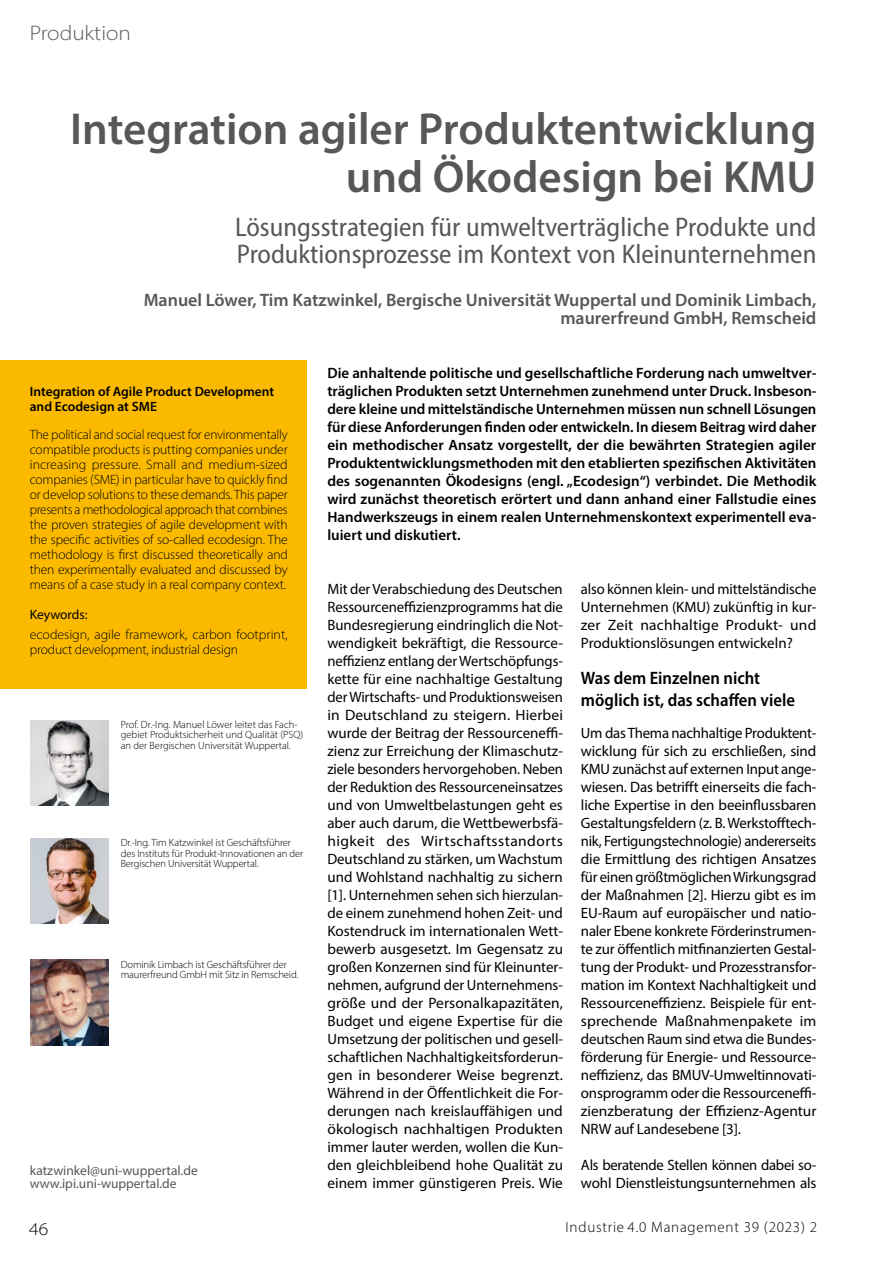
<style>
.page{position:relative;width:893px;height:1263px;background:#fff}
.page>*{position:absolute;margin:0;border:0;box-sizing:border-box;transform-origin:0 0}
.t1{font:600 45px/48px "Myriad Pro";color:#575756;text-align:right}
.t2{font:semi-condensed 27px/27px "Myriad Pro";color:#575756}
.t3{font:300 semi-expanded 21px "Myriad Pro";color:#575756}
.t4{font:600 18px/18px "Myriad Pro";color:#575756;text-align:right}
.t5{font:600 semi-condensed 18px/21.6px "Myriad Pro";color:#000}
.t6{font:300 semi-expanded 18px "Myriad Pro";color:#000}
.t7{font:15px/18px "Myriad Pro";color:#000;text-align:justify}
.t8{font:600 15px/18px "Myriad Pro";color:#000;text-align:justify}
.t9{font:300 15px "Myriad Pro";letter-spacing:.05em;color:#000}
.t10{font:300 13.5px/15px "Myriad Pro";letter-spacing:-.01em;color:#000;text-align:justify}
.t11{font:600 13.5px/15px "Myriad Pro";color:#000}
.t12{font:13.5px/13.5px "Myriad Pro";color:#575756}
.t13{font:13.5px "Myriad Pro";color:#000}
.t14{font:300 10.5px/10.5px "Myriad Pro";letter-spacing:-.01em;color:#000}
</style>
<div class="page">
<div style="left:0;top:360px;width:306px;height:329px;background:#fbba00"></div>
<img style="left:30px;top:720px;width:79px;height:85px">
<img style="left:30px;top:838px;width:79px;height:85px">
<img style="left:30px;top:960px;width:79px;height:85px">
<h3 class="t3" style="left:30px;top:20px;width:103px">Produktion</h3>
<h1 class="t1" style="left:70px;top:104px;width:748px">Integration agiler Produktentwicklung und Ökodesign bei KMU</h1>
<h2 class="t2" style="left:235px;top:213px;width:583px">Lösungsstrategien für umweltverträgliche Produkte und<br>Produktionsprozesse im Kontext von Kleinunternehmen</h2>
<p class="t4" style="left:144px;top:291px;width:674px">Manuel Löwer, Tim Katzwinkel, Bergische Universität Wuppertal und Dominik Limbach, maurerfreund GmbH, Remscheid</p>
<p class="t11" style="left:30px;top:384px;width:246px">Integration of Agile Product Development and Ecodesign at SME</p>
<p class="t10" style="left:30px;top:427px;width:260px">The political and social request for environmentally compatible products is putting companies under increasing pressure. Small and medium-sized companies (SME) in particular have to quickly find or develop solutions to these demands. This paper presents a methodological approach that combines the proven strategies of agile development with the specific activities of so-called ecodesign. The methodology is first discussed theoretically and then experimentally evaluated and discussed by means of a case study in a real company context.</p>
<p class="t13" style="left:30px;top:606px;width:59px">Keywords:</p>
<p class="t10" style="left:30px;top:626px;width:259px">ecodesign, agile framework, carbon footprint, product development, industrial design</p>
<p class="t14" style="left:121px;top:719px;width:184px">Prof. Dr.-Ing. Manuel Löwer leitet das Fach&shy;gebiet Produktsicherheit und Qualität (PSQ) an der Bergischen Universität Wuppertal.</p>
<p class="t14" style="left:121px;top:837px;width:184px">Dr.-Ing. Tim Katzwinkel ist Geschäftsführer des Instituts für Produkt-Innovationen an der<br>Bergischen Universität Wuppertal.</p>
<p class="t14" style="left:121px;top:959px;width:179px">Dominik Limbach ist Geschäftsführer der maurerfreund GmbH mit Sitz in Remscheid.</p>
<p class="t12" style="left:30px;top:1163px;width:170px">katzwinkel@uni-wuppertal.de www.ipi.uni-wuppertal.de</p>
<p class="t8" style="left:327px;top:364px;width:490px">Die anhaltende politische und gesellschaftliche Forderung nach umweltver&shy;träglichen Produkten setzt Unternehmen zunehmend unter Druck. Insbeson&shy;dere kleine und mittelständische Unternehmen müssen nun schnell Lösungen für diese Anforderungen finden oder entwickeln. In diesem Beitrag wird daher ein methodischer Ansatz vorgestellt, der die bewährten Strategien agiler Produktentwicklungsmethoden mit den etablierten spezifischen Aktivitäten des sogenannten Ökodesigns (engl. „Ecodesign“) verbindet. Die Methodik wird zunächst theoretisch erörtert und dann anhand einer Fallstudie eines Handwerkszeugs in einem realen Unternehmenskontext experimentell eva&shy;luiert und diskutiert.</p>
<p class="t7" style="left:327px;top:580px;width:237px">Mit der Verabschiedung des Deutschen Ressourceneffizienzprogramms hat die Bundesregierung eindringlich die Not&shy;wendigkeit bekräftigt, die Ressource&shy;neffizienz entlang der Wertschöpfungs&shy;kette für eine nachhaltige Gestaltung der Wirtschafts- und Produktionsweisen in Deutschland zu steigern. Hierbei wurde der Beitrag der Ressourceneffi&shy;zienz zur Erreichung der Klimaschutz&shy;ziele besonders hervorgehoben. Neben der Reduktion des Ressourceneinsatzes und von Umweltbelastungen geht es aber auch darum, die Wettbewerbsfä&shy;higkeit des Wirtschaftsstandorts Deutschland zu stärken, um Wachstum und Wohlstand nachhaltig zu sichern [1]. Unternehmen sehen sich hierzulan&shy;de einem zunehmend hohen Zeit- und Kostendruck im internationalen Wett&shy;bewerb ausgesetzt. Im Gegensatz zu großen Konzernen sind für Kleinunter&shy;nehmen, aufgrund der Unternehmens&shy;größe und der Personalkapazitäten, Budget und eigene Expertise für die Umsetzung der politischen und gesell&shy;schaftlichen Nachhaltigkeitsforderun&shy;gen in besonderer Weise begrenzt.<br>Während in der Öffentlichkeit die For&shy;derungen nach kreislauffähigen und ökologisch nachhaltigen Produkten immer lauter werden, wollen die Kun&shy;den gleichbleibend hohe Qualität zu einem immer günstigeren Preis. Wie</p>
<p class="t7" style="left:581px;top:580px;width:237px">also können klein- und mittelständische Unternehmen (KMU) zukünftig in kur&shy;zer Zeit nachhaltige Produkt- und Produktionslösungen entwickeln?</p>
<p class="t5" style="left:581px;top:667px;width:216px">Was dem Einzelnen nicht möglich ist, das schaffen viele</p>
<p class="t7" style="left:581px;top:724px;width:237px">Um das Thema nachhaltige Produktent&shy;wicklung für sich zu erschließen, sind KMU zunächst auf externen Input ange&shy;wiesen. Das betrifft einerseits die fach&shy;liche Expertise in den beeinflussbaren Gestaltungsfeldern (z. B. Werkstofftech&shy;nik, Fertigungstechnologie) andererseits die Ermittlung des richtigen Ansatzes für einen größtmöglichen Wirkungsgrad der Maßnahmen [2]. Hierzu gibt es im EU-Raum auf europäischer und natio&shy;naler Ebene konkrete Förderinstrumen&shy;te zur öffentlich mitfinanzierten Gestal&shy;tung der Produkt- und Prozesstransfor&shy;mation im Kontext Nachhaltigkeit und Ressourceneffizienz. Beispiele für ent&shy;sprechende Maßnahmenpakete im deutschen Raum sind etwa die Bundes&shy;förderung für Energie- und Ressource&shy;neffizienz, das BMUV-Umweltinnovati&shy;onsprogramm oder die Ressourceneffi&shy;zienzberatung der Effizienz-Agentur NRW auf Landesebene [3].</p>
<p class="t7" style="left:581px;top:1156px;width:237px">Als beratende Stellen können dabei so&shy;wohl Dienstleistungsunternehmen als</p>
<p class="t6" style="left:29px;top:1218px;width:21px">46</p>
<p class="t9" style="left:565px;top:1218px;width:253px">Industrie 4.0 Management 39 (2023) 2</p>
</div>
